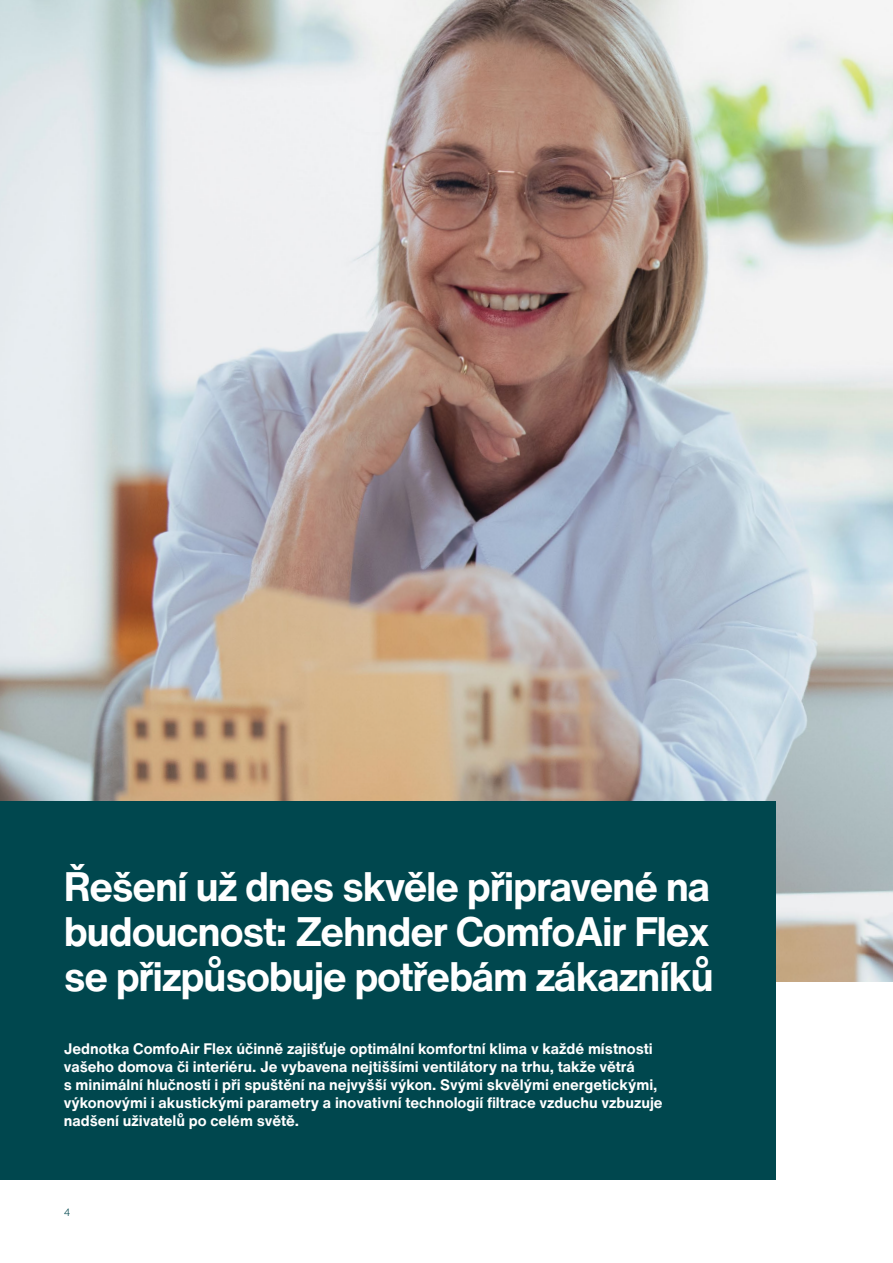
<style>
.page{position:relative;width:893px;height:1263px;background:#fff}
.page>*{position:absolute;margin:0;border:0;box-sizing:border-box;transform-origin:0 0}
.t1{font:700 40.5px/45px "Helvetica Now Text";letter-spacing:-.03em;color:#fff;text-align:justify}
.t2{font:700 15px/18px "Helvetica Now Text";color:#fff}
.t3{font:300 10.5px "Helvetica Now Text";color:#00474e}
</style>
<div class="page">
<img style="left:0;top:0;width:893px;height:982px">
<div style="left:0;top:802px;width:776px;height:378px;background:#00474e"></div>
<h1 class="t1" style="left:64px;top:863px;width:652px">Řešení už dnes skvěle připravené na budoucnost: Zehnder ComfoAir Flex se přizpůsobuje potřebám zákazníků</h1>
<p class="t2" style="left:64px;top:1039px;width:600px">Jednotka ComfoAir Flex účinně zajišťuje optimální komfortní klima v každé místnosti vašeho domova či interiéru. Je vybavena nejtiššími ventilátory na trhu, takže větrá<br>s minimální hlučností i při spuštění na nejvyšší výkon. Svými skvělými energetickými, výkonovými i akustickými parametry a inovativní technologií filtrace vzduchu vzbuzuje nadšení uživatelů po celém světě.</p>
<p class="t3" style="left:64px;top:1204px;width:8px">4</p>
</div>
